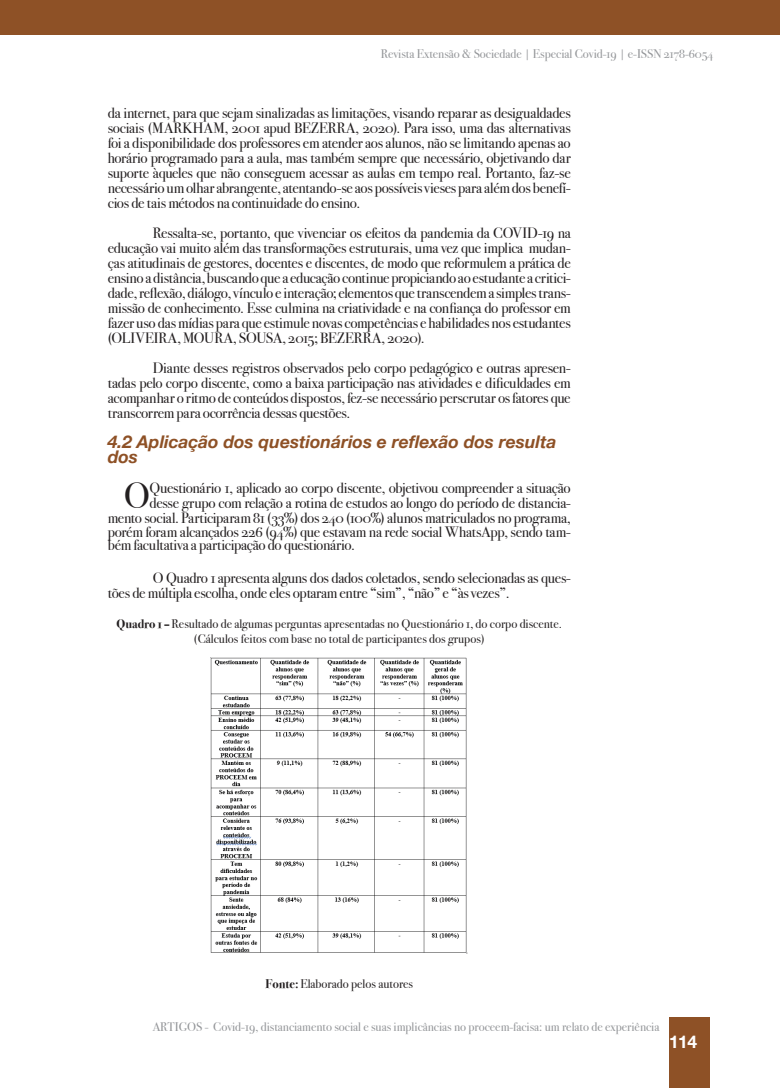
<style>
.page{position:relative;width:780px;height:1088px;background:#fff}
.page>*{position:absolute;margin:0;border:0;box-sizing:border-box;transform-origin:0 0}
.LETRAN___TEXTO{font:36.5px "Bodoni Svty Two OSITCTT";color:#231f20}
.TITULOS_SECUNDARIOS{font:italic 700 17.5px "Helvetica Neue";color:#8e5126}
.t1{font:700 17.5px "Helvetica Neue";color:#fff}
.TEXTO_NORMAL_e_REF{font:15px/15px "Bodoni Svty Two OSITCTT";letter-spacing:-.02em;color:#231f20;text-align:justify}
.LETRAN___TEXTO-2{font:15px "Bodoni Svty Two OSITCTT";letter-spacing:-.02em;color:#231f20}
.LEGENDAS{font:12.5px/15px "Bodoni Svty Two OSITCTT";color:#231f20;text-align:center}
.t2{font:12.5px "Bodoni Svty Two OSITCTT";color:#949699}
.s1{font-weight:700}
</style>
<div class="page">
<div style="left:669px;top:1017px;width:40px;height:71px;background:#8e5126"></div>
<div style="left:0;top:1px;width:779px;height:34px;background:#8e5126"></div>
<img style="left:210px;top:658px;width:258px;height:295px">
<p class="t2" style="left:381px;top:46px;width:334px">Revista Extensão &amp; Sociedade | Especial Covid-19 | e-ISSN 2178-6054</p>
<p class="TEXTO_NORMAL_e_REF" style="left:108px;top:105px;width:464px">da internet, para que sejam sinalizadas as limitações, visando reparar as desigualdades sociais (MARKHAM, 2001 apud BEZERRA, 2020). Para isso, uma das alternativas foi a disponibilidade dos professores em atender aos alunos, não se limitando apenas ao horário programado para a aula, mas também sempre que necessário, objetivando dar suporte àqueles que não conseguem acessar as aulas em tempo real. Portanto, faz-se necessário um olhar abrangente, atentando-se aos possíveis vieses para além dos benefí&shy;cios de tais métodos na continuidade do ensino.</p>
<p class="TEXTO_NORMAL_e_REF" style="left:108px;top:225px;width:464px;text-indent:45px">Ressalta-se, portanto, que vivenciar os efeitos da pandemia da COVID-19 na educação vai muito além das transformações estruturais, uma vez que implica mudan&shy;ças atitudinais de gestores, docentes e discentes, de modo que reformulem a prática de ensino a distância, buscando que a educação continue propiciando ao estudante a critici&shy;dade, reflexão, diálogo, vínculo e interação; elementos que transcendem a simples trans&shy;missão de conhecimento. Esse culmina na criatividade e na confiança do professor em fazer uso das mídias para que estimule novas competências e habilidades nos estudantes (OLIVEIRA, MOURA, SOUSA, 2015; BEZERRA, 2020).</p>
<p class="TEXTO_NORMAL_e_REF" style="left:108px;top:360px;width:464px;text-indent:45px">Diante desses registros observados pelo corpo pedagógico e outras apresen&shy;tadas pelo corpo discente, como a baixa participação nas atividades e dificuldades em acompanhar o ritmo de conteúdos dispostos, fez-se necessário perscrutar os fatores que transcorrem para ocorrência dessas questões.</p>
<p class="TITULOS_SECUNDARIOS" style="left:108px;top:431px;width:450px">4.2 Aplicação dos questionários e reflexão dos resulta</p>
<p class="TITULOS_SECUNDARIOS" style="left:108px;top:446px;width:32px">dos</p>
<p class="LETRAN___TEXTO" style="left:124px;top:474px;width:28px">O</p>
<p class="LETRAN___TEXTO-2" style="left:149px;top:479px;width:423px">Questionário 1, aplicado ao corpo discente, objetivou compreender a situação</p>
<p class="LETRAN___TEXTO-2" style="left:149px;top:494px;width:423px">desse grupo com relação a rotina de estudos ao longo do período de distancia-</p>
<p class="LETRAN___TEXTO-2" style="left:108px;top:509px;width:464px">mento social. Participaram 81 (33%) dos 240 (100%) alunos matriculados no programa,</p>
<p class="LETRAN___TEXTO-2" style="left:108px;top:522px;width:464px">porém foram alcançados 226 (94%) que estavam na rede social WhatsApp, sendo tam-</p>
<p class="LETRAN___TEXTO-2" style="left:108px;top:536px;width:249px">bém facultativa a participação do questionário.</p>
<p class="TEXTO_NORMAL_e_REF" style="left:108px;top:570px;width:464px;text-indent:45px">O Quadro 1 apresenta alguns dos dados coletados, sendo selecionadas as ques&shy;tões de múltipla escolha, onde eles optaram entre “sim”, “não” e “às vezes”.</p>
<p class="LEGENDAS" style="left:116px;top:616px;width:447px"><span class="s1">Quadro 1 –</span> Resultado de algumas perguntas apresentadas no Questionário 1, do corpo discente. (Cálculos feitos com base no total de participantes dos grupos)</p>
<p class="LEGENDAS" style="left:265px;top:976px;width:149px"><span class="s1">Fonte:</span> Elaborado pelos autores</p>
<p class="t2" style="left:153px;top:1019px;width:508px">ARTIGOS - Covid-19, distanciamento social e suas implicâncias no proceem-facisa: um relato de experiência</p>
<p class="t1" style="left:669px;top:1031px;width:30px">114</p>
</div>
